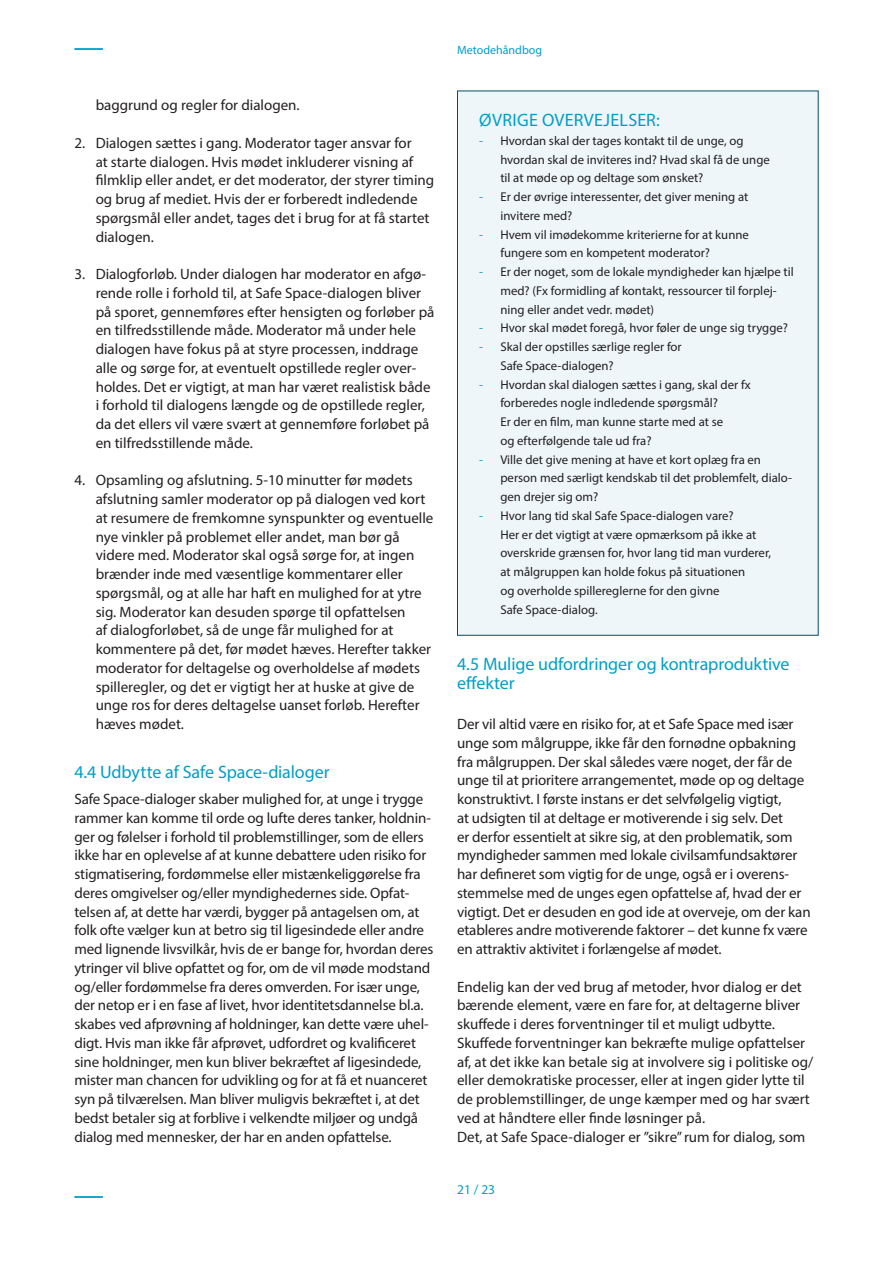
<style>
.page{position:relative;width:893px;height:1263px;background:#fff}
.page>*{position:absolute;margin:0;border:0;box-sizing:border-box;transform-origin:0 0}
.Mellemrubrik{font:18px/18.8px "Myriad Pro";letter-spacing:-.005em;color:#009fc6}
.Faktaboks__Overskrif{font:18px "Myriad Pro";letter-spacing:.015em;color:#009fc6}
.Brødtekst{font:15px/18.8px "Myriad Pro";letter-spacing:-.005em;color:#231f20}
.t1{font:13.5px "Myriad Pro";color:#009fc6}
.Faktaboks__Brødtekst{font:12.75px/18.8px "Myriad Pro";color:#231f20}
.t2{font:12px "Myriad Pro";color:#009fc6}
.s1{color:#009fc6}
</style>
<div class="page">
<hr style="left:74px;top:1196px;width:29px;height:2px;background:#009fc6">
<hr style="left:74px;top:48px;width:29px;height:2px;background:#009fc6">
<div style="left:457px;top:91px;width:361px;height:544px;background:#eef6f9"></div>
<p class="Brødtekst" style="left:96px;top:96px;width:205px">baggrund og regler for dialogen.</p>
<p class="Brødtekst" style="left:96px;top:133px;width:340px;text-indent:-21px">2. Dialogen sættes i gang. Moderator tager ansvar for<br>at starte dialogen. Hvis mødet inkluderer visning af filmklip eller andet, er det moderator, der styrer timing og brug af mediet. Hvis der er forberedt indledende spørgsmål eller andet, tages det i brug for at få startet dialogen.</p>
<p class="Brødtekst" style="left:96px;top:264px;width:340px;text-indent:-21px">3. Dialogforløb. Under dialogen har moderator en afgø&shy;rende rolle i forhold til, at Safe Space-dialogen bliver på sporet, gennemføres efter hensigten og forløber på en tilfredsstillende måde. Moderator må under hele dialogen have fokus på at styre processen, inddrage alle og sørge for, at eventuelt opstillede regler over&shy;holdes. Det er vigtigt, at man har været realistisk både i forhold til dialogens længde og de opstillede regler, da det ellers vil være svært at gennemføre forløbet på en tilfredsstillende måde.</p>
<p class="Brødtekst" style="left:96px;top:471px;width:339px;text-indent:-21px">4. Opsamling og afslutning. 5-10 minutter før mødets afslutning samler moderator op på dialogen ved kort at resumere de fremkomne synspunkter og eventuelle nye vinkler på problemet eller andet, man bør gå videre med. Moderator skal også sørge for, at ingen brænder inde med væsentlige kommentarer eller spørgsmål, og at alle har haft en mulighed for at ytre sig. Moderator kan desuden spørge til opfattelsen<br>af dialogforløbet, så de unge får mulighed for at kommentere på det, før mødet hæves. Herefter takker moderator for deltagelse og overholdelse af mødets spilleregler, og det er vigtigt her at huske at give de unge ros for deres deltagelse uanset forløb. Herefter hæves mødet.</p>
<p class="Mellemrubrik" style="left:74px;top:762px;width:257px">4.4 Udbytte af Safe Space-dialoger</p>
<p class="Brødtekst" style="left:74px;top:789px;width:361px">Safe Space-dialoger skaber mulighed for, at unge i trygge rammer kan komme til orde og lufte deres tanker, holdnin&shy;ger og følelser i forhold til problemstillinger, som de ellers ikke har en oplevelse af at kunne debattere uden risiko for stigmatisering, fordømmelse eller mistænkeliggørelse fra deres omgivelser og/eller myndighedernes side. Opfat&shy;telsen af, at dette har værdi, bygger på antagelsen om, at folk ofte vælger kun at betro sig til ligesindede eller andre med lignende livsvilkår, hvis de er bange for, hvordan deres ytringer vil blive opfattet og for, om de vil møde modstand og/eller fordømmelse fra deres omverden. For især unge, der netop er i en fase af livet, hvor identitetsdannelse bl.a. skabes ved afprøvning af holdninger, kan dette være uhel&shy;digt. Hvis man ikke får afprøvet, udfordret og kvalificeret sine holdninger, men kun bliver bekræftet af ligesindede, mister man chancen for udvikling og for at få et nuanceret syn på tilværelsen. Man bliver muligvis bekræftet i, at det bedst betaler sig at forblive i velkendte miljøer og undgå dialog med mennesker, der har en anden opfattelse.</p>
<p class="t2" style="left:457px;top:43px;width:86px">Metodehåndbog</p>
<p class="Faktaboks__Overskrif" style="left:479px;top:109px;width:182px">ØVRIGE OVERVEJELSER:</p>
<p class="Faktaboks__Brødtekst" style="left:500px;top:131px;width:271px;text-indent:-21px"><span class="s1">-</span> Hvordan skal der tages kontakt til de unge, og hvordan skal de inviteres ind? Hvad skal få de unge til at møde op og deltage som ønsket?</p>
<p class="Faktaboks__Brødtekst" style="left:500px;top:187px;width:250px;text-indent:-21px"><span class="s1">-</span> Er der øvrige interessenter, det giver mening at invitere med?</p>
<p class="Faktaboks__Brødtekst" style="left:500px;top:225px;width:250px;text-indent:-21px"><span class="s1">-</span> Hvem vil imødekomme kriterierne for at kunne fungere som en kompetent moderator?</p>
<p class="Faktaboks__Brødtekst" style="left:500px;top:262px;width:295px;text-indent:-21px"><span class="s1">-</span> Er der noget, som de lokale myndigheder kan hjælpe til med? (Fx formidling af kontakt, ressourcer til forplej&shy;ning eller andet vedr. mødet)</p>
<p class="Faktaboks__Brødtekst" style="left:479px;top:318px;width:310px"><span class="s1">-</span> Hvor skal mødet foregå, hvor føler de unge sig trygge?</p>
<p class="Faktaboks__Brødtekst" style="left:500px;top:337px;width:183px;text-indent:-21px"><span class="s1">-</span> Skal der opstilles særlige regler for<br>Safe Space-dialogen?</p>
<p class="Faktaboks__Brødtekst" style="left:500px;top:375px;width:252px;text-indent:-21px"><span class="s1">-</span> Hvordan skal dialogen sættes i gang, skal der fx forberedes nogle indledende spørgsmål?<br>Er der en film, man kunne starte med at se<br>og efterfølgende tale ud fra?</p>
<p class="Faktaboks__Brødtekst" style="left:500px;top:450px;width:293px;text-indent:-21px"><span class="s1">-</span> Ville det give mening at have et kort oplæg fra en person med særligt kendskab til det problemfelt, dialo&shy;gen drejer sig om?</p>
<p class="Faktaboks__Brødtekst" style="left:500px;top:506px;width:272px;text-indent:-21px"><span class="s1">-</span> Hvor lang tid skal Safe Space-dialogen vare?<br>Her er det vigtigt at være opmærksom på ikke at overskride grænsen for, hvor lang tid man vurderer, at målgruppen kan holde fokus på situationen<br>og overholde spillereglerne for den givne<br>Safe Space-dialog.</p>
<p class="Mellemrubrik" style="left:457px;top:655px;width:334px">4.5 Mulige udfordringer og kontraproduktive effekter</p>
<p class="Brødtekst" style="left:457px;top:714px;width:355px">Der vil altid være en risiko for, at et Safe Space med især unge som målgruppe, ikke får den fornødne opbakning fra målgruppen. Der skal således være noget, der får de unge til at prioritere arrangementet, møde op og deltage konstruktivt. I første instans er det selvfølgelig vigtigt,<br>at udsigten til at deltage er motiverende i sig selv. Det<br>er derfor essentielt at sikre sig, at den problematik, som myndigheder sammen med lokale civilsamfundsaktører har defineret som vigtig for de unge, også er i overens&shy;stemmelse med de unges egen opfattelse af, hvad der er vigtigt. Det er desuden en god ide at overveje, om der kan etableres andre motiverende faktorer – det kunne fx være en attraktiv aktivitet i forlængelse af mødet.</p>
<p class="Brødtekst" style="left:457px;top:977px;width:358px">Endelig kan der ved brug af metoder, hvor dialog er det bærende element, være en fare for, at deltagerne bliver skuffede i deres forventninger til et muligt udbytte.<br>Skuffede forventninger kan bekræfte mulige opfattelser af, at det ikke kan betale sig at involvere sig i politiske og/ eller demokratiske processer, eller at ingen gider lytte til de problemstillinger, de unge kæmper med og har svært ved at håndtere eller finde løsninger på.</p>
<p class="Brødtekst" style="left:457px;top:1127px;width:350px">Det, at Safe Space-dialoger er ”sikre” rum for dialog, som</p>
<p class="t1" style="left:457px;top:1181px;width:40px">21 / 23</p>
</div>
